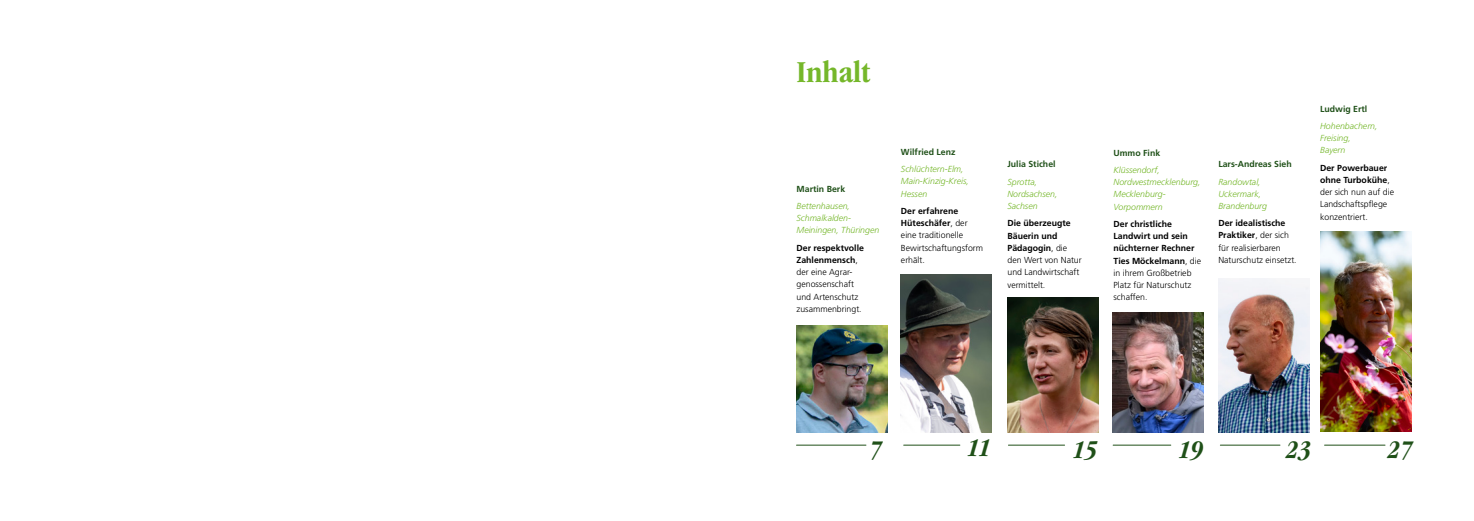
<style>
.page{position:relative;width:1474px;height:521px;background:#fff}
.page>*{position:absolute;margin:0;border:0;box-sizing:border-box;transform-origin:0 0}
.t1{font:700 condensed 31.5px "ITC Garamond Std";color:#75b72a}
.t2{font:italic 700 condensed 26.25px "ITC Garamond Std";color:#1f5018}
.t3{font:300 8.75px/12.2px "Frutiger LT Std";color:#000}
.t4{font:italic 300 8.75px/12.2px "Frutiger LT Std";color:#75b72a}
.t5{font:700 8.75px/12.2px "Frutiger LT Std";color:#000}
.t6{font:700 8.75px "Frutiger LT Std";color:#1f5018}
.s1{font-weight:700}
.s2{font-weight:300}
</style>
<div class="page">
<img style="left:796px;top:325px;width:91px;height:107px">
<img style="left:900px;top:275px;width:92px;height:157px">
<img style="left:1007px;top:297px;width:91px;height:135px">
<img style="left:1112px;top:313px;width:91px;height:119px">
<img style="left:1218px;top:278px;width:91px;height:154px">
<img style="left:1320px;top:231px;width:91px;height:201px">
<hr style="left:796px;top:445px;width:70px;height:1px;background:#1f5018">
<hr style="left:903px;top:445px;width:56px;height:1px;background:#1f5018">
<hr style="left:1008px;top:445px;width:56px;height:1px;background:#1f5018">
<hr style="left:1113px;top:445px;width:57px;height:1px;background:#1f5018">
<hr style="left:1220px;top:445px;width:59px;height:1px;background:#1f5018">
<hr style="left:1324px;top:445px;width:60px;height:1px;background:#1f5018">
<h1 class="t1" style="left:796px;top:54px;width:75px">Inhalt</h1>
<p class="t6" style="left:796px;top:184px;width:50px">Martin Berk</p>
<p class="t4" style="left:796px;top:200px;width:84px">Bettenhausen,<br>Schmalkalden-<br>Meiningen, Thüringen</p>
<p class="t3" style="left:796px;top:242px;width:69px"><span class="s1">Der respektvolle<br>Zahlenmensch</span>, der eine Agrar&shy;genossenschaft und Artenschutz zusammenbringt.</p>
<p class="t6" style="left:901px;top:147px;width:56px">Wilfried Lenz</p>
<p class="t4" style="left:901px;top:163px;width:70px">Schlüchtern-Elm,<br>Main-Kinzig-Kreis,<br>Hessen</p>
<p class="t3" style="left:901px;top:205px;width:84px"><span class="s1">Der erfahrene<br>Hüteschäfer</span>, der eine traditionelle<br>Bewirtschaftungsform erhält.</p>
<p class="t6" style="left:1007px;top:159px;width:50px">Julia Stichel</p>
<p class="t4" style="left:1007px;top:175px;width:52px">Sprotta,<br>Nordsachsen,<br>Sachsen</p>
<p class="t3" style="left:1007px;top:217px;width:76px"><span class="s1">Die überzeugte<br>Bäuerin und<br>Pädagogin</span>, die den Wert von Natur und Landwirtschaft vermittelt.</p>
<p class="t6" style="left:1113px;top:147px;width:48px">Ummo Fink</p>
<p class="t4" style="left:1113px;top:164px;width:89px">Klüssendorf,<br>Nordwestmecklenburg,<br>Mecklenburg-<br>Vorpommern</p>
<p class="t5" style="left:1113px;top:218px;width:89px">Der christliche<br>Landwirt und sein nüchterner Rechner<br>Ties Möckelmann<span class="s2">, die in ihrem Großbetrieb<br>Platz für Naturschutz schaffen.</span></p>
<p class="t6" style="left:1218px;top:159px;width:75px">Lars-Andreas Sieh</p>
<p class="t4" style="left:1218px;top:175px;width:50px">Randowtal,<br>Uckermark,<br>Brandenburg</p>
<p class="t3" style="left:1218px;top:217px;width:80px"><span class="s1">Der idealistische<br>Praktiker</span>, der sich für realisierbaren<br>Naturschutz einsetzt.</p>
<p class="t6" style="left:1320px;top:103px;width:49px">Ludwig Ertl</p>
<p class="t4" style="left:1320px;top:120px;width:59px">Hohenbachern,<br>Freising,<br>Bayern</p>
<p class="t3" style="left:1320px;top:162px;width:75px"><span class="s1">Der Powerbauer ohne Turbokühe</span>, der sich nun auf die<br>Landschaftspflege konzentriert.</p>
<h2 class="t2" style="left:870px;top:435px;width:14px">7</h2>
<h2 class="t2" style="left:967px;top:433px;width:25px">11</h2>
<h2 class="t2" style="left:1072px;top:435px;width:27px">15</h2>
<h2 class="t2" style="left:1178px;top:435px;width:27px">19</h2>
<h2 class="t2" style="left:1286px;top:435px;width:27px">23</h2>
<h2 class="t2" style="left:1387px;top:435px;width:27px">27</h2>
</div>
